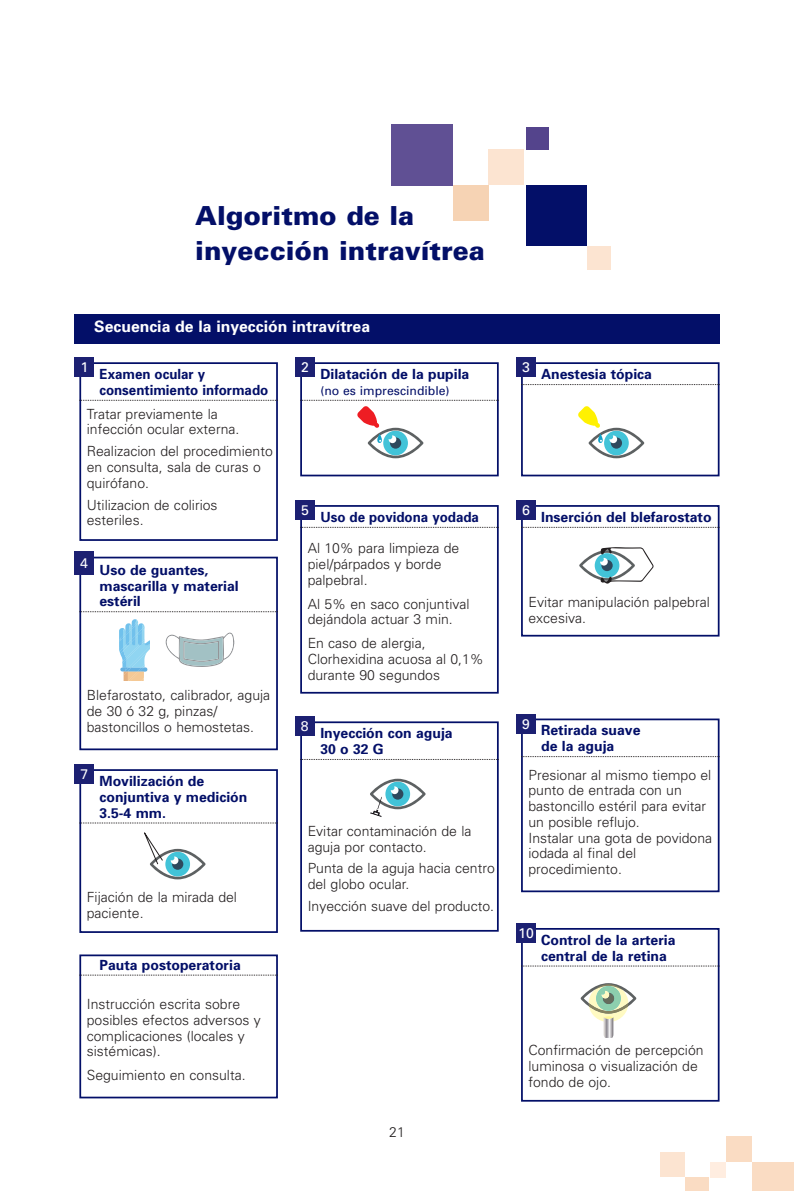
<style>
.page{position:relative;width:794px;height:1191px;background:#fff}
.page>*{position:absolute;margin:0;border:0;box-sizing:border-box;transform-origin:0 0}
.t1{font:900 26.25px/35px "Univers";color:#030f68}
.t2{font:700 15.75px "Univers";color:#fff}
.t3{font:300 14px/15.8px "Univers";color:#231f20}
.t4{font:700 14px/15.8px "Univers";color:#030f68}
.t5{font:700 14px/15.8px "Univers";color:#030f68;scale:.95 1}
.t6{font:14px "Univers";color:#fff}
.t7{font:12.25px "Univers";color:#030f68}
</style>
<div class="page">
<div style="left:752px;top:1162px;width:42px;height:29px;background:#fadcc3"></div>
<div style="left:726px;top:1136px;width:25px;height:25px;background:#fadcc3"></div>
<div style="left:685px;top:1177px;width:24px;height:14px;background:#fadcc3"></div>
<div style="left:660px;top:1152px;width:25px;height:24px;background:#fce4d1"></div>
<div style="left:710px;top:1161px;width:15px;height:16px;background:#ffede0"></div>
<div style="left:391px;top:124px;width:61px;height:61px;background:#605094"></div>
<div style="left:526px;top:186px;width:60px;height:60px;background:#030f68"></div>
<div style="left:526px;top:127px;width:22px;height:22px;background:#54448c"></div>
<div style="left:453px;top:186px;width:35px;height:35px;background:#f6d3b4"></div>
<div style="left:489px;top:149px;width:35px;height:36px;background:#fce4d1"></div>
<div style="left:587px;top:247px;width:23px;height:23px;background:#fce4d1"></div>
<div style="left:74px;top:314px;width:645px;height:30px;background:#030f68"></div>
<div style="left:521px;top:928px;width:198px;height:173px;border:2px solid #030f68"></div>
<svg style="left:521px;top:965px;width:198px;height:1px"></svg>
<div style="left:516px;top:923px;width:20px;height:20px;background:#1c2072"></div>
<svg style="left:580px;top:983px;width:56px;height:55px"></svg>
<div style="left:79px;top:362px;width:199px;height:179px;border:2px solid #030f68"></div>
<svg style="left:79px;top:400px;width:199px;height:1px"></svg>
<div style="left:74px;top:357px;width:20px;height:20px;background:#1c2072"></div>
<div style="left:300px;top:505px;width:199px;height:188px;border:2px solid #030f68"></div>
<svg style="left:300px;top:527px;width:199px;height:1px"></svg>
<div style="left:295px;top:500px;width:20px;height:20px;background:#1c2072"></div>
<div style="left:300px;top:362px;width:199px;height:114px;border:2px solid #030f68"></div>
<div style="left:295px;top:357px;width:20px;height:20px;background:#1c2072"></div>
<svg style="left:300px;top:400px;width:199px;height:58px"></svg>
<div style="left:521px;top:362px;width:198px;height:114px;border:2px solid #030f68"></div>
<svg style="left:521px;top:384px;width:198px;height:1px"></svg>
<div style="left:516px;top:357px;width:20px;height:20px;background:#1c2072"></div>
<svg style="left:578px;top:406px;width:66px;height:52px"></svg>
<div style="left:79px;top:556px;width:199px;height:194px;border:2px solid #030f68"></div>
<svg style="left:79px;top:611px;width:199px;height:1px"></svg>
<div style="left:74px;top:551px;width:19px;height:23px;background:#1c2072"></div>
<div style="left:521px;top:505px;width:198px;height:131px;border:2px solid #030f68"></div>
<svg style="left:521px;top:527px;width:198px;height:1px"></svg>
<div style="left:516px;top:500px;width:20px;height:20px;background:#1c2072"></div>
<div style="left:79px;top:769px;width:199px;height:164px;border:2px solid #030f68"></div>
<svg style="left:79px;top:822px;width:199px;height:1px"></svg>
<div style="left:74px;top:764px;width:20px;height:20px;background:#1c2072"></div>
<div style="left:300px;top:721px;width:199px;height:210px;border:2px solid #030f68"></div>
<svg style="left:300px;top:759px;width:199px;height:1px"></svg>
<div style="left:295px;top:716px;width:19px;height:20px;background:#1c2072"></div>
<div style="left:521px;top:718px;width:198px;height:174px;border:2px solid #030f68"></div>
<svg style="left:521px;top:756px;width:198px;height:1px"></svg>
<div style="left:516px;top:713px;width:20px;height:20px;background:#1c2072"></div>
<div style="left:79px;top:954px;width:199px;height:144px;border:2px solid #030f68"></div>
<svg style="left:79px;top:974px;width:199px;height:1px"></svg>
<svg style="left:144px;top:832px;width:61px;height:47px"></svg>
<svg style="left:370px;top:778px;width:56px;height:39px"></svg>
<svg style="left:119px;top:619px;width:31px;height:62px"></svg>
<svg style="left:166px;top:632px;width:68px;height:35px"></svg>
<svg style="left:579px;top:547px;width:75px;height:36px"></svg>
<h1 class="t1" style="left:195px;top:200px;width:291px">Algoritmo de la inyección intravítrea</h1>
<p class="t2" style="left:94px;top:321px;width:277px">Secuencia de la inyección intravítrea</p>
<p class="t6" style="left:80px;top:362px;width:9px">1</p>
<p class="t5" style="left:99px;top:367px;width:179px">Examen ocular y consentimiento informado</p>
<p class="t3" style="left:87px;top:407px;width:154px">Tratar previamente la infección ocular externa.</p>
<p class="t3" style="left:87px;top:444px;width:187px">Realizacion del procedimiento en consulta, sala de curas o quirófano.</p>
<p class="t3" style="left:87px;top:498px;width:132px">Utilizacion de colirios esteriles.</p>
<p class="t6" style="left:80px;top:557px;width:9px">4</p>
<p class="t4" style="left:99px;top:563px;width:141px">Uso de guantes, mascarilla y material estéril</p>
<p class="t6" style="left:301px;top:362px;width:9px">2</p>
<p class="t4" style="left:320px;top:367px;width:151px">Dilatación de la pupila</p>
<p class="t7" style="left:320px;top:386px;width:131px">(no es imprescindible)</p>
<p class="t6" style="left:301px;top:505px;width:9px">5</p>
<p class="t5" style="left:320px;top:510px;width:168px">Uso de povidona yodada</p>
<p class="t3" style="left:308px;top:542px;width:153px">Al 10% para limpieza de piel/párpados y borde palpebral.</p>
<p class="t3" style="left:308px;top:597px;width:163px">Al 5% en saco conjuntival dejándola actuar 3 min.</p>
<p class="t3" style="left:308px;top:636px;width:178px">En caso de alergia,<br>Clorhexidina acuosa al 0,1% durante 90 segundos</p>
<p class="t6" style="left:522px;top:362px;width:9px">3</p>
<p class="t4" style="left:541px;top:367px;width:112px">Anestesia tópica</p>
<p class="t6" style="left:522px;top:505px;width:9px">6</p>
<p class="t4" style="left:541px;top:510px;width:172px">Inserción del blefarostato</p>
<p class="t3" style="left:528px;top:595px;width:183px">Evitar manipulación palpebral excesiva.</p>
<p class="t3" style="left:87px;top:688px;width:185px">Blefarostato, calibrador, aguja de 30 ó 32 g, pinzas/ bastoncillos o hemostetas.</p>
<p class="t6" style="left:80px;top:769px;width:9px">7</p>
<p class="t4" style="left:99px;top:774px;width:149px">Movilización de conjuntiva y medición<br>3.5-4 mm.</p>
<p class="t3" style="left:87px;top:890px;width:152px">Fijación de la mirada del paciente.</p>
<p class="t4" style="left:99px;top:958px;width:143px">Pauta postoperatoria</p>
<p class="t3" style="left:87px;top:997px;width:175px">Instrucción escrita sobre posibles efectos adversos y complicaciones (locales y sistémicas).</p>
<p class="t3" style="left:87px;top:1068px;width:160px">Seguimiento en consulta.</p>
<p class="t6" style="left:522px;top:718px;width:9px">9</p>
<p class="t6" style="left:301px;top:721px;width:9px">8</p>
<p class="t4" style="left:541px;top:724px;width:101px">Retirada suave de la aguja</p>
<p class="t3" style="left:528px;top:768px;width:185px">Presionar al mismo tiempo el punto de entrada con un bastoncillo estéril para evitar un posible reflujo.<br>Instalar una gota de povidona iodada al final del procedimiento.</p>
<p class="t4" style="left:320px;top:726px;width:134px">Inyección con aguja<br>30 o 32 G</p>
<p class="t3" style="left:308px;top:824px;width:165px">Evitar contaminación de la aguja por contacto.</p>
<p class="t3" style="left:308px;top:862px;width:189px">Punta de la aguja hacia centro del globo ocular.</p>
<p class="t3" style="left:308px;top:899px;width:188px">Inyección suave del producto.</p>
<p class="t6" style="left:518px;top:928px;width:17px">10</p>
<p class="t4" style="left:541px;top:933px;width:136px">Control de la arteria central de la retina</p>
<p class="t3" style="left:389px;top:1125px;width:17px">21</p>
<p class="t3" style="left:528px;top:1043px;width:177px">Confirmación de percepción luminosa o visualización de fondo de ojo.</p>
</div>
